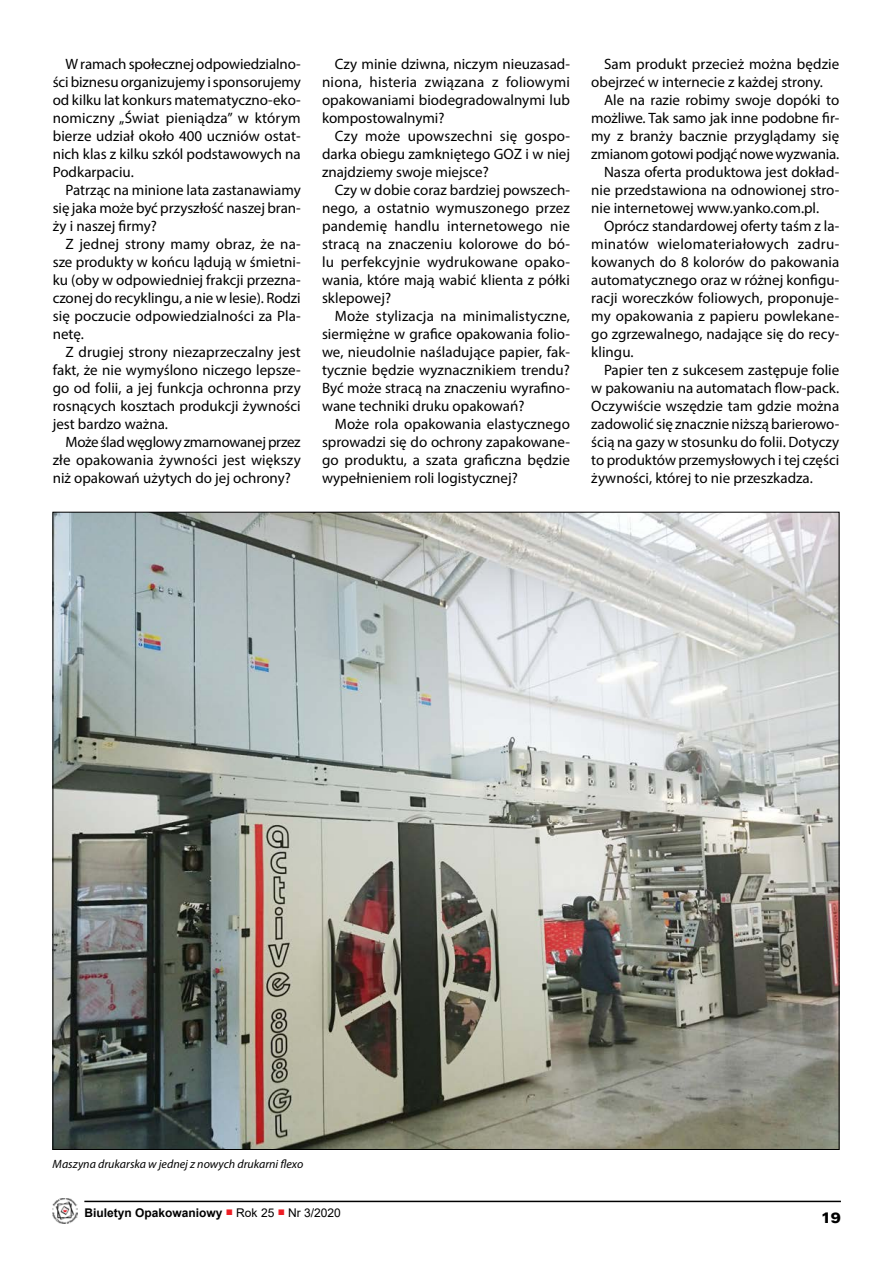
<style>
.page{position:relative;width:893px;height:1263px;background:#fff}
.page>*{position:absolute;margin:0;border:0;box-sizing:border-box;transform-origin:0 0}
.t1{font:15px/18px "Myriad Pro";color:#000;text-align:justify}
.t2{font:15px "Myriad Pro";letter-spacing:.02em;color:#000}
.t3{font:15px "USA Black";color:#000}
.t4{font:italic 12px "Myriad Pro";color:#000}
.t5{font:700 12px "Arial";color:#000}
.s1{font-weight:400;color:#ed1d24}
.s2{font-weight:400}
</style>
<div class="page">
<hr style="left:84px;top:1201px;width:757px;height:1px;background:#000">
<img style="left:53px;top:1198px;width:25px;height:25px">
<img style="left:55px;top:514px;width:782px;height:634px">
<p class="t1" style="left:53px;top:56px;width:250px;text-indent:13px">W ramach społecznej odpowiedzialno&shy;ści biznesu organizujemy i sponsorujemy od kilku lat konkurs matematyczno-eko&shy;nomiczny „Świat pieniądza” w którym bierze udział około 400 uczniów ostat&shy;nich klas z kilku szkól podstawowych na Podkarpaciu.</p>
<p class="t1" style="left:53px;top:182px;width:249px;text-indent:13px">Patrząc na minione lata zastanawiamy się jaka może być przyszłość naszej bran&shy;ży i naszej firmy?</p>
<p class="t1" style="left:53px;top:236px;width:250px;text-indent:13px">Z jednej strony mamy obraz, że na&shy;sze produkty w końcu lądują w śmietni&shy;ku (oby w odpowiedniej frakcji przezna&shy;czonej do recyklingu, a nie w lesie). Rodzi się poczucie odpowiedzialności za Pla&shy;netę.</p>
<p class="t1" style="left:53px;top:344px;width:250px;text-indent:13px">Z drugiej strony niezaprzeczalny jest fakt, że nie wymyślono niczego lepsze&shy;go od folii, a jej funkcja ochronna przy rosnących kosztach produkcji żywności jest bardzo ważna.</p>
<p class="t1" style="left:53px;top:434px;width:250px;text-indent:13px">Może ślad węglowy zmarnowanej przez złe opakowania żywności jest większy niż opakowań użytych do jej ochrony?</p>
<p class="t1" style="left:322px;top:56px;width:250px;text-indent:13px">Czy minie dziwna, niczym nieuzasad&shy;niona, histeria związana z foliowymi opakowaniami biodegradowalnymi lub kompostowalnymi?</p>
<p class="t1" style="left:322px;top:128px;width:250px;text-indent:13px">Czy może upowszechni się gospo&shy;darka obiegu zamkniętego GOZ i w niej znajdziemy swoje miejsce?</p>
<p class="t1" style="left:322px;top:182px;width:250px;text-indent:13px">Czy w dobie coraz bardziej powszech&shy;nego, a ostatnio wymuszonego przez pandemię handlu internetowego nie stracą na znaczeniu kolorowe do bó&shy;lu perfekcyjnie wydrukowane opako&shy;wania, które mają wabić klienta z półki sklepowej?</p>
<p class="t1" style="left:322px;top:308px;width:250px;text-indent:13px">Może stylizacja na minimalistyczne, siermiężne w grafice opakowania folio&shy;we, nieudolnie naśladujące papier, fak&shy;tycznie będzie wyznacznikiem trendu?<br>Być może stracą na znaczeniu wyrafino&shy;wane techniki druku opakowań?</p>
<p class="t1" style="left:322px;top:416px;width:250px;text-indent:13px">Może rola opakowania elastycznego sprowadzi się do ochrony zapakowane&shy;go produktu, a szata graficzna będzie wypełnieniem roli logistycznej?</p>
<p class="t1" style="left:591px;top:56px;width:249px;text-indent:13px">Sam produkt przecież można będzie obejrzeć w internecie z każdej strony.</p>
<p class="t1" style="left:604px;top:92px;width:237px">Ale na razie robimy swoje dopóki to</p>
<p class="t1" style="left:591px;top:110px;width:249px">możliwe. Tak samo jak inne podobne fir-</p>
<p class="t1" style="left:591px;top:128px;width:249px">my z branży bacznie przyglądamy się</p>
<p class="t1" style="left:591px;top:146px;width:249px">zmianom gotowi podjąć nowe wyzwania.</p>
<p class="t1" style="left:604px;top:164px;width:237px">Nasza oferta produktowa jest dokład-</p>
<p class="t1" style="left:591px;top:182px;width:249px">nie przedstawiona na odnowionej stro-</p>
<p class="t1" style="left:591px;top:200px;width:229px">nie internetowej www.yanko.com.pl.</p>
<p class="t1" style="left:604px;top:218px;width:237px">Oprócz standardowej oferty taśm z la-</p>
<p class="t2" style="left:591px;top:238px;width:249px">minatów wielomateriałowych zadru-</p>
<p class="t1" style="left:591px;top:254px;width:249px">kowanych do 8 kolorów do pakowania</p>
<p class="t1" style="left:591px;top:272px;width:249px">automatycznego oraz w różnej konfigu-</p>
<p class="t1" style="left:591px;top:290px;width:249px">racji woreczków foliowych, proponuje-</p>
<p class="t1" style="left:591px;top:308px;width:250px">my opakowania z papieru powlekane-</p>
<p class="t1" style="left:591px;top:326px;width:250px">go zgrzewalnego, nadające się do recy-</p>
<p class="t1" style="left:591px;top:344px;width:44px">klingu.</p>
<p class="t1" style="left:604px;top:362px;width:237px">Papier ten z sukcesem zastępuje folie</p>
<p class="t1" style="left:591px;top:380px;width:249px">w pakowaniu na automatach flow-pack.</p>
<p class="t1" style="left:591px;top:398px;width:249px">Oczywiście wszędzie tam gdzie można</p>
<p class="t1" style="left:591px;top:416px;width:249px">zadowolić się znacznie niższą barierowo-</p>
<p class="t1" style="left:591px;top:434px;width:249px">ścią na gazy w stosunku do folii. Dotyczy</p>
<p class="t1" style="left:591px;top:452px;width:249px">to produktów przemysłowych i tej części</p>
<p class="t1" style="left:591px;top:470px;width:223px">żywności, której to nie przeszkadza.</p>
<p class="t4" style="left:53px;top:1159px;width:252px">Maszyna drukarska w jednej z nowych drukarni flexo</p>
<p class="t5" style="left:84px;top:1206px;width:258px">Biuletyn Opakowaniowy <span class="s1">■</span> <span class="s2">Rok 25</span> <span class="s1">■</span> <span class="s2">Nr 3/2020</span></p>
<p class="t3" style="left:821px;top:1209px;width:22px">19</p>
</div>
